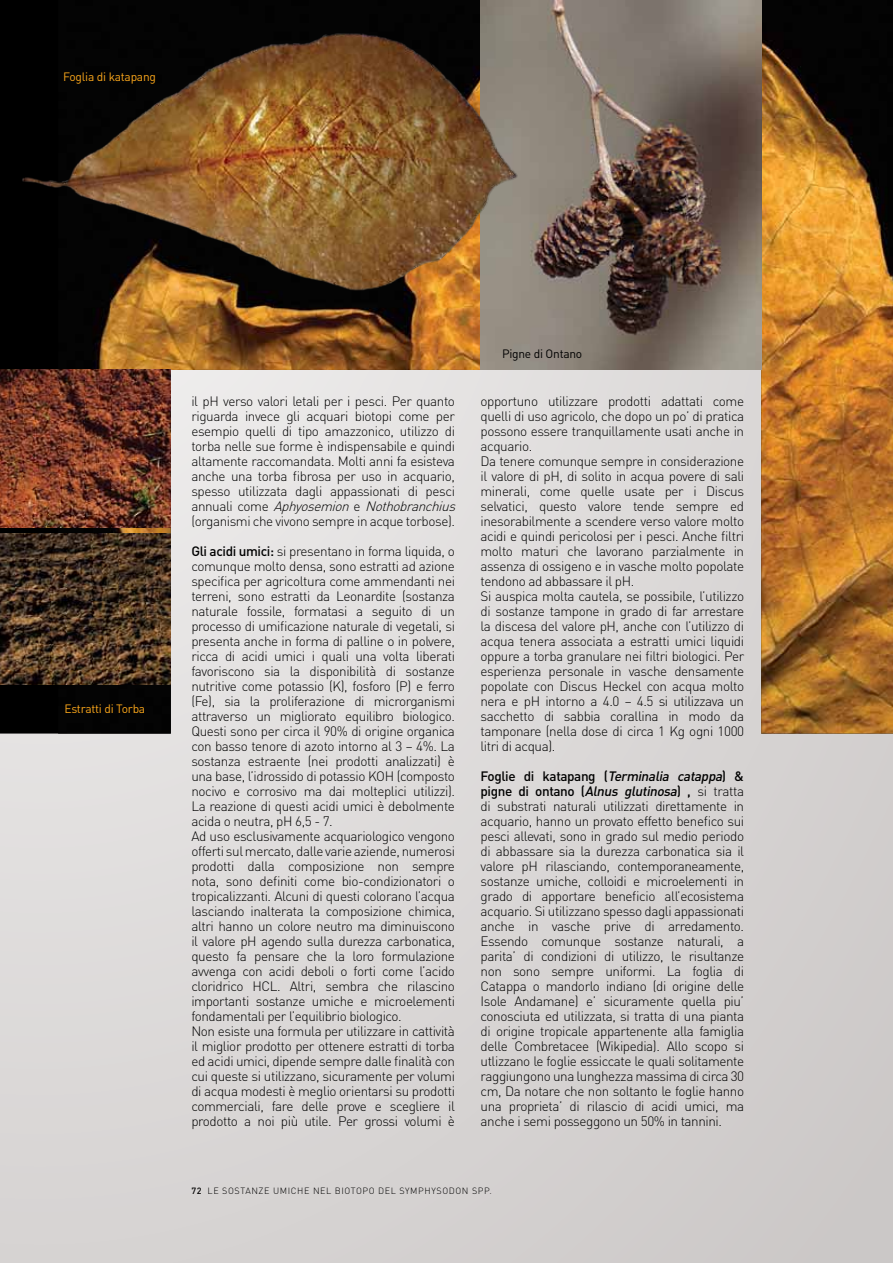
<style>
.page{position:relative;width:893px;height:1263px;background:#d7d4d4}
.page>*{position:absolute;margin:0;border:0;box-sizing:border-box;transform-origin:0 0}
.t1{font:300 13.5px/15px "DIN";letter-spacing:-.03em;color:#000}
.t2{font:12px "DIN Regular Alternate";letter-spacing:-.02em;color:#faa61a}
.t3{font:12px "DIN Regular Alternate";letter-spacing:-.02em;color:#000}
.t4{font:300 9px "DIN";letter-spacing:.065em;color:#000}
.s1{font-style:italic}
.s2{font-weight:500}
.s3{font-weight:500;font-style:italic}
</style>
<div class="page">
<img style="left:58px;top:0;width:835px;height:733px">
<img style="left:480px;top:0;width:281px;height:370px">
<img style="left:0;top:534px;width:171px;height:150px">
<img style="left:0;top:370px;width:171px;height:157px">
<img style="left:13px;top:11px;width:537px;height:404px">
<p class="t2" style="left:63px;top:69px;width:94px">Foglia di katapang</p>
<p class="t2" style="left:64px;top:701px;width:82px">Estratti di Torba</p>
<p class="t1" style="left:191px;top:394px;width:270px">il pH verso valori letali per i pesci. Per quanto riguarda invece gli acquari biotopi come per esempio quelli di tipo amazzonico, utilizzo di torba nelle sue forme è indispensabile e quindi altamente raccomandata. Molti anni fa esisteva anche una torba fibrosa per uso in acquario, spesso utilizzata dagli appassionati di pesci a n n u a l i c o m e <span class="s1">Aphyosemion</span>e <span class="s1">Nothobranchius </span>(organismi che vivono sempre in acque torbose).</p>
<p class="t1" style="left:191px;top:544px;width:265px"><span class="s2">Gli acidi umici:</span> si presentano in forma liquida, o comunque molto densa, sono estratti ad azione specifica per agricoltura come ammendanti nei terreni, sono estratti da Leonardite (sostanza naturale fossile, formatasi a seguito di un processo di umificazione naturale di vegetali, si presenta anche in forma di palline o in polvere, ricca di acidi umici i quali una volta liberati favoriscono sia la disponibilità di sostanze nutritive come potassio (K), fosforo (P) e ferro (Fe), sia la proliferazione di microrganismi attraverso un migliorato equilibro biologico.<br>Questi sono per circa il 90% di origine organica con basso tenore di azoto intorno al 3 – 4%. La sostanza estraente (nei prodotti analizzati) è una base, l’idrossido di potassio KOH (composto nocivo e corrosivo ma dai molteplici utilizzi).<br>La reazione di questi acidi umici è debolmente acida o neutra, pH 6,5 - 7.<br>Ad uso esclusivamente acquariologico vengono offerti sul mercato, dalle varie aziende, numerosi prodotti dalla composizione non sempre nota, sono definiti come bio-condizionatori o tropicalizzanti. Alcuni di questi colorano l’acqua lasciando inalterata la composizione chimica, altri hanno un colore neutro ma diminuiscono il valore pH agendo sulla durezza carbonatica, questo fa pensare che la loro formulazione avvenga con acidi deboli o forti come l’acido cloridrico HCL. Altri, sembra che rilascino importanti sostanze umiche e microelementi fondamentali per l’equilibrio biologico.<br>Non esiste una formula per utilizzare in cattività il miglior prodotto per ottenere estratti di torba ed acidi umici, dipende sempre dalle finalità con cui queste si utilizzano, sicuramente per volumi di acqua modesti è meglio orientarsi su prodotti commerciali, fare delle prove e scegliere il prodotto a noi più utile. Per grossi volumi è</p>
<p class="t3" style="left:502px;top:346px;width:82px">Pigne di Ontano</p>
<p class="t1" style="left:480px;top:394px;width:265px">opportuno utilizzare prodotti adattati come quelli di uso agricolo, che dopo un po’ di pratica possono essere tranquillamente usati anche in acquario.<br>Da tenere comunque sempre in considerazione il valore di pH, di solito in acqua povere di sali minerali, come quelle usate per i Discus selvatici, questo valore tende sempre ed inesorabilmente a scendere verso valore molto acidi e quindi pericolosi per i pesci. Anche filtri molto maturi che lavorano parzialmente in assenza di ossigeno e in vasche molto popolate tendono ad abbassare il pH.<br>Si auspica molta cautela, se possibile, l’utilizzo di sostanze tampone in grado di far arrestare la discesa del valore pH, anche con l’utilizzo di acqua tenera associata a estratti umici liquidi oppure a torba granulare nei filtri biologici. Per esperienza personale in vasche densamente popolate con Discus Heckel con acqua molto nera e pH intorno a 4.0 – 4.5 si utilizzava un sacchetto di sabbia corallina in modo da tamponare (nella dose di circa 1 Kg ogni 1000 litri di acqua).</p>
<p class="t1" style="left:480px;top:769px;width:265px;text-align:justify"><span class="s2">Fo g l i e d i ka ta p a n g (</span><span class="s3">Terminalia catappa</span><span class="s2">) &amp; pigne di ontano (</span><span class="s3">Alnus glutinosa</span><span class="s2">) ,</span> si tratta di substrati naturali utilizzati direttamente in acquario, hanno un provato effetto benefico sui pesci allevati, sono in grado sul medio periodo di abbassare sia la durezza carbonatica sia il valore pH rilasciando, contemporaneamente, sostanze umiche, colloidi e microelementi in grado di apportare beneficio all’ecosistema acquario. Si utilizzano spesso dagli appassionati anche in vasche prive di arredamento.<br>Essendo comunque sostanze naturali, a parita’ di condizioni di utilizzo, le risultanze non sono sempre uniformi. La foglia di Catappa o mandorlo indiano (di origine delle Isole Andamane) e’ sicuramente quella piu’ conosciuta ed utilizzata, si tratta di una pianta di origine tropicale appartenente alla famiglia delle Combretacee (Wikipedia). Allo scopo si utlizzano le foglie essiccate le quali solitamente raggiungono una lunghezza massima di circa 30 cm, Da notare che non soltanto le foglie hanno una proprieta’ di rilascio di acidi umici, ma anche i semi posseggono un 50% in tannini.</p>
<p class="t4" style="left:191px;top:1185px;width:227px"><span class="s2">72</span> LE SOSTANZE UMICHE NEL BIOTOPO DEL Symph</p>
<p class="t4" style="left:431px;top:1185px;width:13px">ysodon</p>
<p class="t4" style="left:472px;top:1185px;width:7px">spp</p>
<p class="t4" style="left:489px;top:1185px;width:4px">.</p>
</div>
